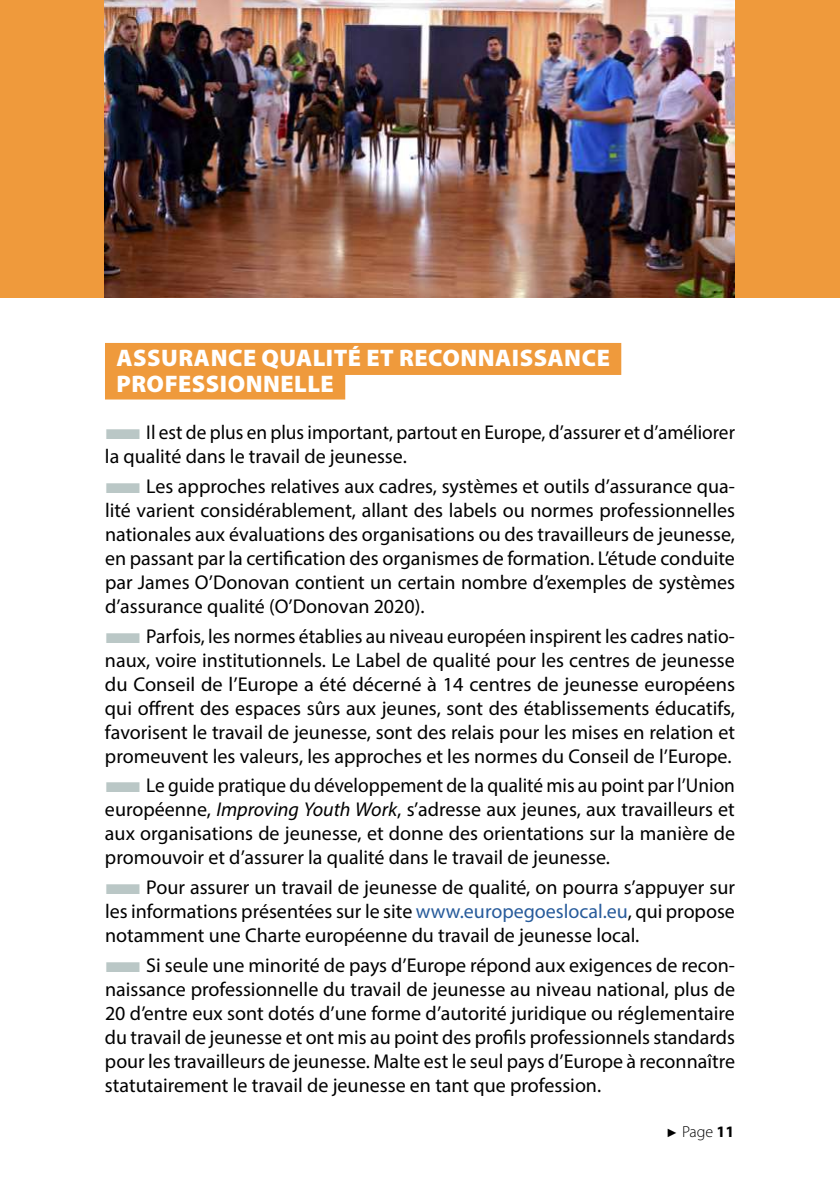
<style>
.page{position:relative;width:840px;height:1191px;background:#fff}
.page>*{position:absolute;margin:0;border:0;box-sizing:border-box;transform-origin:0 0}
.t1{font:900 24px/26px "Myriad Pro";letter-spacing:.02em;color:#fff}
.t2{font:20px/24px "Myriad Pro";color:#000;text-align:justify}
.t3{font:20px/24px "Myriad Pro";color:#000;scale:.96 1}
.t4{font:300 16px "Myriad Pro";color:#000}
.s1{color:#bac7c6}
.s2{font-style:italic}
.s3{color:#275b9b}
.s4{font-family:"Arial";font-weight:400;font-size:12px}
.s5{font-weight:700}
</style>
<div class="page">
<div style="left:0;top:0;width:839px;height:298px;background:#ef9a3c"></div>
<img style="left:105px;top:0;width:629px;height:298px">
<div style="left:105px;top:343px;width:516px;height:32px;background:#ef9a3c"></div>
<div style="left:105px;top:367px;width:240px;height:32px;background:#ef9a3c"></div>
<p class="t1" style="left:116px;top:347px;width:494px">ASSURANCE QUALITÉ ET RECONNAISSANCE<br>PROFESSIONNELLE</p>
<p class="t3" style="left:105px;top:422px;width:657px"><span class="s1">■</span>Il est de plus en plus important, partout en Europe, d’assurer et d’améliorer la qualité dans le travail de jeunesse.</p>
<p class="t2" style="left:105px;top:476px;width:631px"><span class="s1">■</span>Les approches relatives aux cadres, systèmes et outils d’assurance qua&shy;lité varient considérablement, allant des labels ou normes professionnelles nationales aux évaluations des organisations ou des travailleurs de jeunesse, en passant par la certification des organismes de formation. L’étude conduite par James O’Donovan contient un certain nombre d’exemples de systèmes d’assurance qualité (O’Donovan 2020).</p>
<p class="t2" style="left:105px;top:625px;width:631px"><span class="s1">■</span>Parfois, les normes établies au niveau européen inspirent les cadres natio&shy;naux, voire institutionnels. Le Label de qualité pour les centres de jeunesse du Conseil de l’Europe a été décerné à 14 centres de jeunesse européens qui offrent des espaces sûrs aux jeunes, sont des établissements éducatifs, favorisent le travail de jeunesse, sont des relais pour les mises en relation et promeuvent les valeurs, les approches et les normes du Conseil de l’Europe.</p>
<p class="t3" style="left:105px;top:775px;width:657px;text-align:justify"><span class="s1">■</span>Le guide pratique du développement de la qualité mis au point par l’Union européenne, <span class="s2">Improving Youth Work</span>, s’adresse aux jeunes, aux travailleurs et aux organisations de jeunesse, et donne des orientations sur la manière de promouvoir et d’assurer la qualité dans le travail de jeunesse.</p>
<p class="t2" style="left:105px;top:877px;width:631px"><span class="s1">■</span>Pour assurer un travail de jeunesse de qualité, on pourra s’appuyer sur les informations présentées sur le site <span class="s3">www.europegoeslocal.eu</span>, qui propose notamment une Charte européenne du travail de jeunesse local.</p>
<p class="t2" style="left:105px;top:954px;width:631px"><span class="s1">■</span>Si seule une minorité de pays d’Europe répond aux exigences de recon&shy;naissance professionnelle du travail de jeunesse au niveau national, plus de 20 d’entre eux sont dotés d’une forme d’autorité juridique ou réglementaire du travail de jeunesse et ont mis au point des profils professionnels standards pour les travailleurs de jeunesse. Malte est le seul pays d’Europe à reconnaître statutairement le travail de jeunesse en tant que profession.</p>
<p class="t4" style="left:666px;top:1125px;width:70px"><span class="s4">►</span> Page <span class="s5">11</span></p>
</div>
